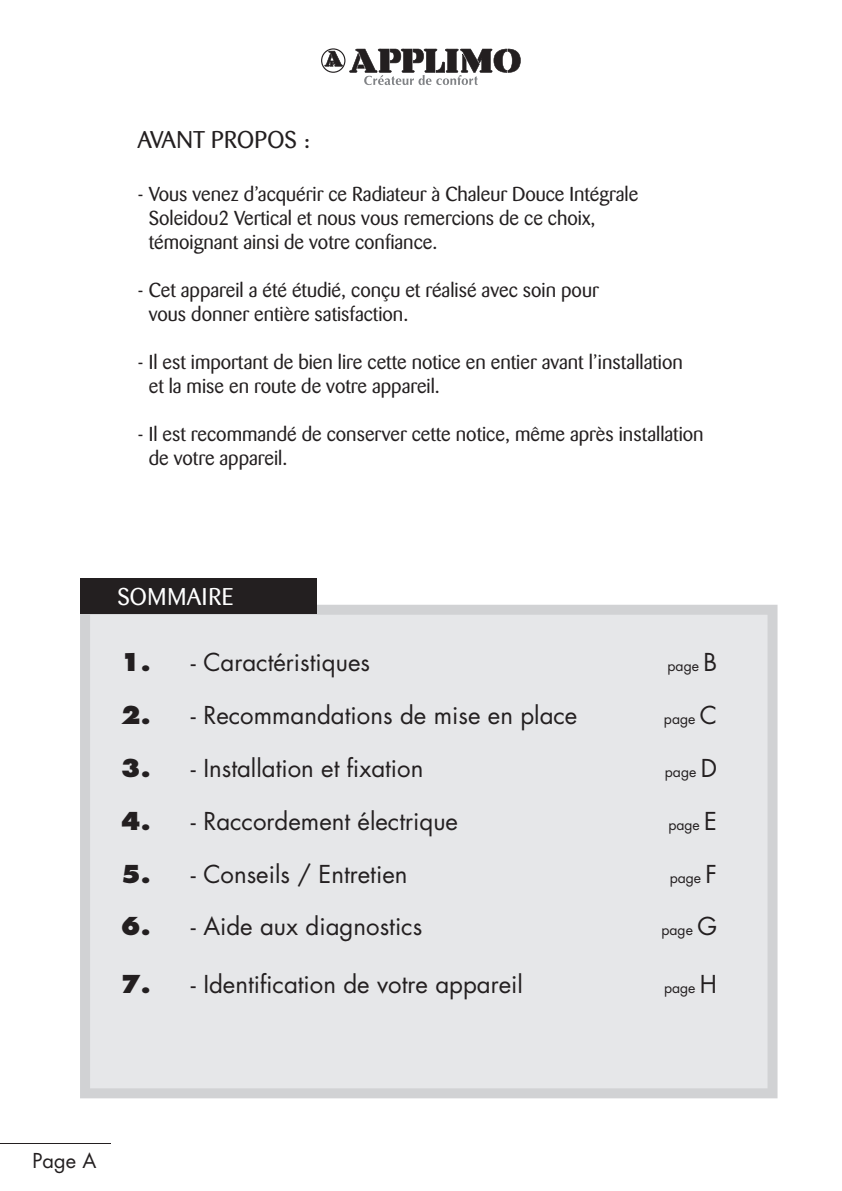
<style>
.page{position:relative;width:842px;height:1191px;background:#fff}
.page>*{position:absolute;margin:0;border:0;box-sizing:border-box;transform-origin:0 0}
.t1{font:24px "Futura";color:#231f20}
.t2{font:24px "Barmeno";color:#231f20}
.t3{font:24px "Barmeno";letter-spacing:.02em;color:#fff}
.t4{font:20px/24px "Barmeno";color:#231f20}
.t5{font:20px "Futura";color:#231f20}
.t6{font:14px "Futura";color:#231f20}
.s1{font-weight:800}
.s2{font-size:24px}
</style>
<div class="page">
<svg style="left:80px;top:605px;width:697px;height:493px;background:#e4e5e7"></svg>
<div style="left:80px;top:578px;width:237px;height:36px;background:#231f20"></div>
<hr style="left:0;top:1143px;width:111px;height:1px;background:#231f20">
<svg style="left:321px;top:48px;width:200px;height:37px"></svg>
<p class="t2" style="left:137px;top:126px;width:174px">AVANT PROPOS :</p>
<p class="t4" style="left:149px;top:182px;width:491px;text-indent:-11px">- Vous venez d’acquérir ce Radiateur à Chaleur Douce Intégrale<br>Soleidou2 Vertical et nous vous remercions de ce choix, témoignant ainsi de votre confiance.</p>
<p class="t4" style="left:149px;top:278px;width:451px;text-indent:-11px">- Cet appareil a été étudié, conçu et réalisé avec soin pour vous donner entière satisfaction.</p>
<p class="t4" style="left:149px;top:350px;width:536px;text-indent:-11px">- Il est important de bien lire cette notice en entier avant l’installation et la mise en route de votre appareil.</p>
<p class="t4" style="left:149px;top:422px;width:556px;text-indent:-11px">- Il est recommandé de conserver cette notice, même après installation de votre appareil.</p>
<p class="t3" style="left:117px;top:583px;width:118px">SOMMAIRE</p>
<p class="t1" style="left:121px;top:646px;width:251px"><span class="s1">1.</span> - Caractéristiques</p>
<p class="t6" style="left:667px;top:656px;width:51px">page <span class="s2">B</span></p>
<p class="t1" style="left:121px;top:698px;width:458px"><span class="s1">2.</span> - Recommandations de mise en place</p>
<p class="t6" style="left:664px;top:709px;width:55px">page <span class="s2">C</span></p>
<p class="t1" style="left:121px;top:751px;width:304px"><span class="s1">3.</span> - Installation et fixation</p>
<p class="t6" style="left:665px;top:762px;width:54px">page <span class="s2">D</span></p>
<p class="t1" style="left:121px;top:804px;width:339px"><span class="s1">4.</span> - Raccordement électrique</p>
<p class="t6" style="left:668px;top:815px;width:50px">page <span class="s2">E</span></p>
<p class="t1" style="left:121px;top:857px;width:288px"><span class="s1">5.</span> - Conseils / Entretien</p>
<p class="t6" style="left:670px;top:867px;width:49px">page <span class="s2">F</span></p>
<p class="t1" style="left:121px;top:910px;width:303px"><span class="s1">6.</span> - Aide aux diagnostics</p>
<p class="t6" style="left:661px;top:920px;width:57px">page <span class="s2">G</span></p>
<p class="t1" style="left:121px;top:967px;width:404px"><span class="s1">7.</span> - Identification de votre appareil</p>
<p class="t6" style="left:664px;top:978px;width:54px">page <span class="s2">H</span></p>
<p class="t5" style="left:33px;top:1147px;width:65px">Page A</p>
</div>
